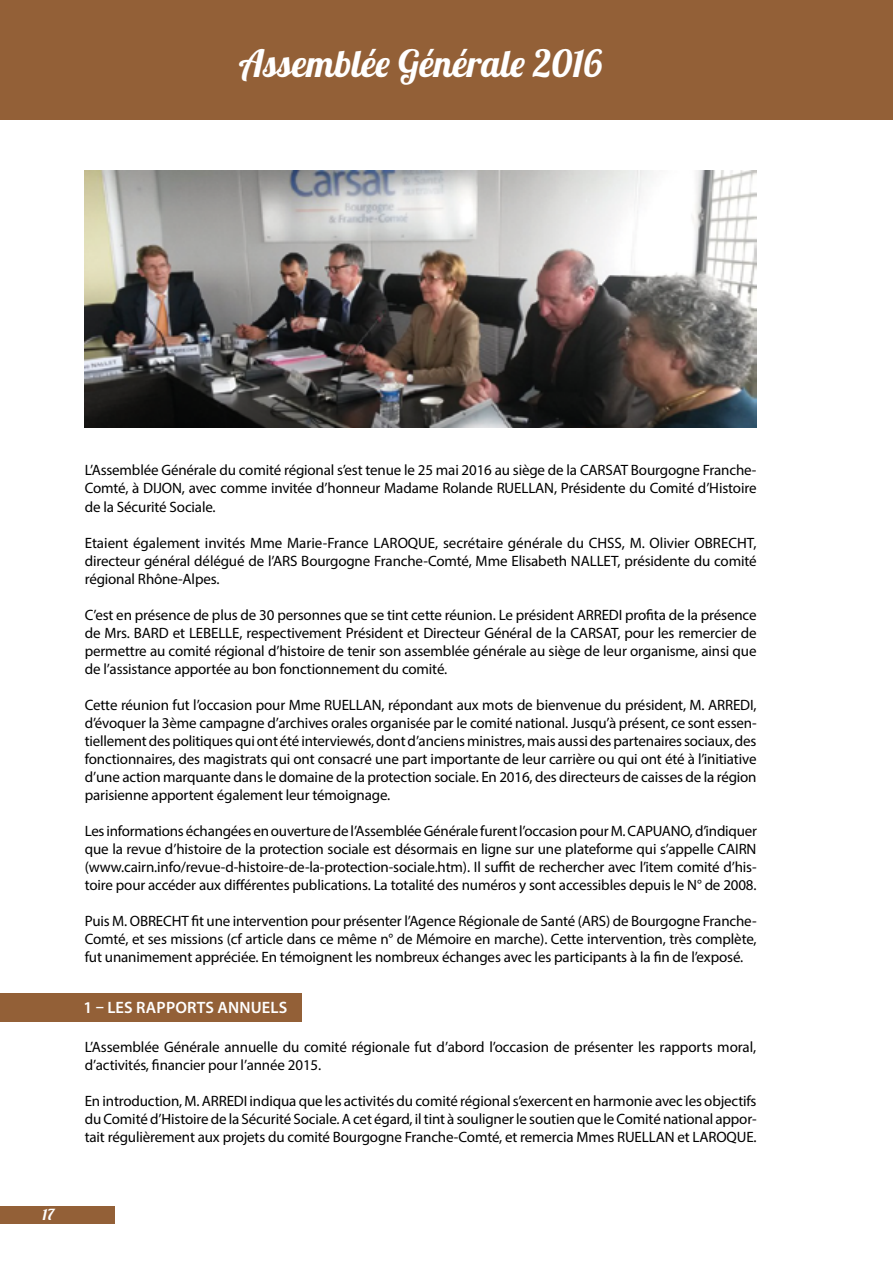
<style>
.page{position:relative;width:893px;height:1263px;background:#fff}
.page>*{position:absolute;margin:0;border:0;box-sizing:border-box;transform-origin:0 0}
.t1{font:37.5px "Lobster 1.4";letter-spacing:.015em;color:#fff}
.t2{font:600 16.5px "Myriad Pro";letter-spacing:.01em;color:#fff}
.t3{font:15px/18px "Myriad Pro";letter-spacing:-.01em;color:#000;text-align:justify}
.t4{font:15px "Lobster 1.4";color:#fff}
</style>
<div class="page">
<div style="left:0;top:0;width:893px;height:119px;background:#936037"></div>
<div style="left:0;top:1205px;width:115px;height:18px;background:#936037"></div>
<img style="left:85px;top:171px;width:672px;height:256px">
<div style="left:0;top:993px;width:302px;height:29px;background:#936037"></div>
<h1 class="t1" style="left:239px;top:39px;width:365px">Assemblée Générale 2016</h1>
<p class="t4" style="left:43px;top:1205px;width:14px">17</p>
<p class="t3" style="left:85px;top:461px;width:673px">L’Assemblée Générale du comité régional s’est tenue le 25 mai 2016 au siège de la CARSAT Bourgogne Franche-Comté, à DIJON, avec comme invitée d’honneur Madame Rolande RUELLAN, Présidente du Comité d’Histoire de la Sécurité Sociale.</p>
<p class="t3" style="left:85px;top:533px;width:673px">Etaient également invités Mme Marie-France LAROQUE, secrétaire générale du CHSS, M. Olivier OBRECHT, directeur général délégué de l’ARS Bourgogne Franche-Comté, Mme Elisabeth NALLET, présidente du comité régional Rhône-Alpes.</p>
<p class="t3" style="left:85px;top:605px;width:673px">C’est en présence de plus de 30 personnes que se tint cette réunion. Le président ARREDI profita de la présence de Mrs. BARD et LEBELLE, respectivement Président et Directeur Général de la CARSAT, pour les remercier de permettre au comité régional d’histoire de tenir son assemblée générale au siège de leur organisme, ainsi que de l’assistance apportée au bon fonctionnement du comité.</p>
<p class="t3" style="left:85px;top:695px;width:673px">Cette réunion fut l’occasion pour Mme RUELLAN, répondant aux mots de bienvenue du président, M. ARREDI, d’évoquer la 3ème campagne d’archives orales organisée par le comité national. Jusqu’à présent, ce sont essen&shy;tiellement des politiques qui ont été interviewés, dont d’anciens ministres, mais aussi des partenaires sociaux, des fonctionnaires, des magistrats qui ont consacré une part importante de leur carrière ou qui ont été à l’initiative d’une action marquante dans le domaine de la protection sociale. En 2016, des directeurs de caisses de la région parisienne apportent également leur témoignage.</p>
<p class="t3" style="left:85px;top:821px;width:674px">Les informations échangées en ouverture de l’Assemblée Générale furent l’occasion pour M. CAPUANO, d’indiquer que la revue d’histoire de la protection sociale est désormais en ligne sur une plateforme qui s’appelle CAIRN (www.cairn.info/revue-d-histoire-de-la-protection-sociale.htm). Il suffit de rechercher avec l’item comité d’his&shy;toire pour accéder aux différentes publications. La totalité des numéros y sont accessibles depuis le N° de 2008.</p>
<p class="t3" style="left:85px;top:911px;width:673px">Puis M. OBRECHT fit une intervention pour présenter l’Agence Régionale de Santé (ARS) de Bourgogne Franche-Comté, et ses missions (cf article dans ce même n° de Mémoire en marche). Cette intervention, très complète, fut unanimement appréciée. En témoignent les nombreux échanges avec les participants à la fin de l’exposé.</p>
<p class="t2" style="left:84px;top:997px;width:205px">1 – LES RAPPORTS ANNUELS</p>
<p class="t3" style="left:85px;top:1037px;width:673px">L’Assemblée Générale annuelle du comité régionale fut d’abord l’occasion de présenter les rapports moral, d’activités, financier pour l’année 2015.</p>
<p class="t3" style="left:85px;top:1091px;width:673px">En introduction, M. ARREDI indiqua que les activités du comité régional s’exercent en harmonie avec les objectifs du Comité d’Histoire de la Sécurité Sociale. A cet égard, il tint à souligner le soutien que le Comité national appor&shy;tait régulièrement aux projets du comité Bourgogne Franche-Comté, et remercia Mmes RUELLAN et LAROQUE.</p>
</div>
